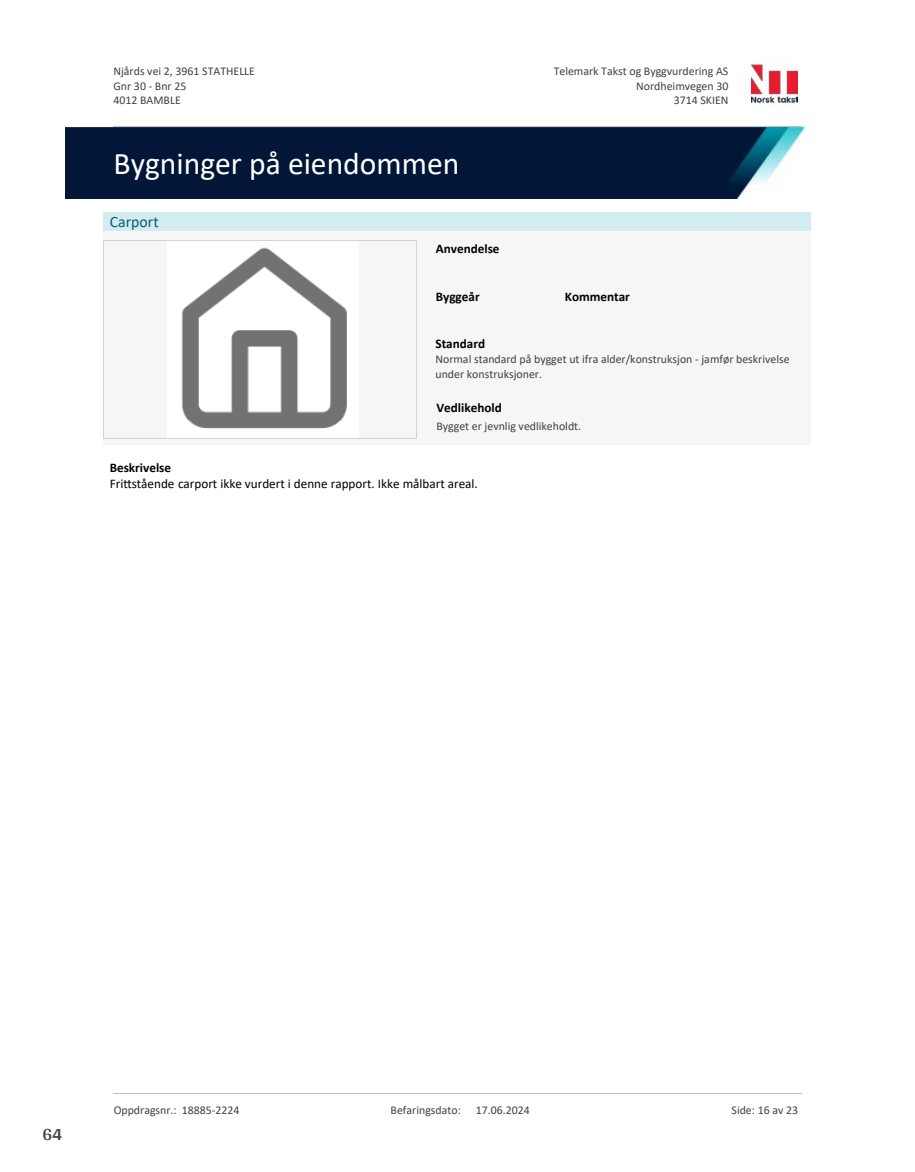
<style>
.page{position:relative;width:915px;height:1172px;background:#fff}
.page>*{position:absolute;margin:0;border:0;box-sizing:border-box;transform-origin:0 0}
.t1{font:31.65px "Calibri";color:#fff}
.t2{font:700 18px "Arya";color:#414749}
.t3{font:15.75px "Calibri";color:#065c69}
.t4{font:13.2px "Calibri";color:#000}
.t5{font:700 13.2px "Calibri";color:#000}
.t6{font:11.85px/14.5px "Calibri";color:#404040}
</style>
<div class="page">
<img style="left:65px;top:128px;width:739px;height:71px">
<div style="left:103px;top:212px;width:706px;height:19px;background:#d3ecf1"></div>
<div style="left:103px;top:231px;width:706px;height:214px;background:#f6f6f6"></div>
<img style="left:182px;top:247px;width:165px;height:182px">
<hr style="left:103px;top:241px;width:1px;height:197px;background:#d3d3d3">
<hr style="left:416px;top:241px;width:1px;height:197px;background:#d3d3d3">
<hr style="left:103px;top:241px;width:313px;height:1px;background:#d3d3d3">
<hr style="left:103px;top:438px;width:313px;height:1px;background:#d3d3d3">
<img style="left:751px;top:64px;width:46px;height:40px">
<hr style="left:113px;top:127px;width:688px;height:1px;background:#c0c0c0">
<hr style="left:113px;top:1093px;width:688px;height:1px;background:#c0c0c0">
<p class="t6" style="left:113px;top:64px;width:143px">Njårds vei 2, 3961 STATHELLE<br>Gnr 30 - Bnr 25<br>4012 BAMBLE</p>
<p class="t6" style="left:553px;top:64px;width:176px">Telemark Takst og Byggvurdering AS</p>
<p class="t6" style="left:636px;top:78px;width:94px">Nordheimvegen 30</p>
<p class="t6" style="left:673px;top:93px;width:56px">3714 SKIEN</p>
<h1 class="t1" style="left:113px;top:142px;width:347px">Bygninger på eiendommen</h1>
<h3 class="t3" style="left:110px;top:211px;width:50px">Carport</h3>
<p class="t5" style="left:435px;top:240px;width:65px">Anvendelse</p>
<p class="t5" style="left:435px;top:287px;width:45px">Byggeår</p>
<p class="t5" style="left:564px;top:287px;width:67px">Kommentar</p>
<p class="t5" style="left:435px;top:334px;width:51px">Standard</p>
<p class="t6" style="left:435px;top:352px;width:355px">Normal standard på bygget ut ifra alder/konstruksjon - jamfør beskrivelse under konstruksjoner.</p>
<p class="t5" style="left:436px;top:398px;width:67px">Vedlikehold</p>
<p class="t6" style="left:436px;top:419px;width:146px">Bygget er jevnlig vedlikeholdt.</p>
<p class="t5" style="left:110px;top:458px;width:63px">Beskrivelse</p>
<p class="t4" style="left:110px;top:474px;width:369px">Fri琀琀stående carport ikke vurdert i denne rapport. Ikke målbart areal.</p>
<h2 class="t2" style="left:43px;top:1123px;width:21px">64</h2>
<p class="t6" style="left:114px;top:1102px;width:127px">Oppdragsnr.: 18885-2224</p>
<p class="t6" style="left:390px;top:1102px;width:72px">Befaringsdato:</p>
<p class="t6" style="left:475px;top:1102px;width:55px">17.06.2024</p>
<p class="t6" style="left:731px;top:1102px;width:68px">Side: 16 av 23</p>
</div>
